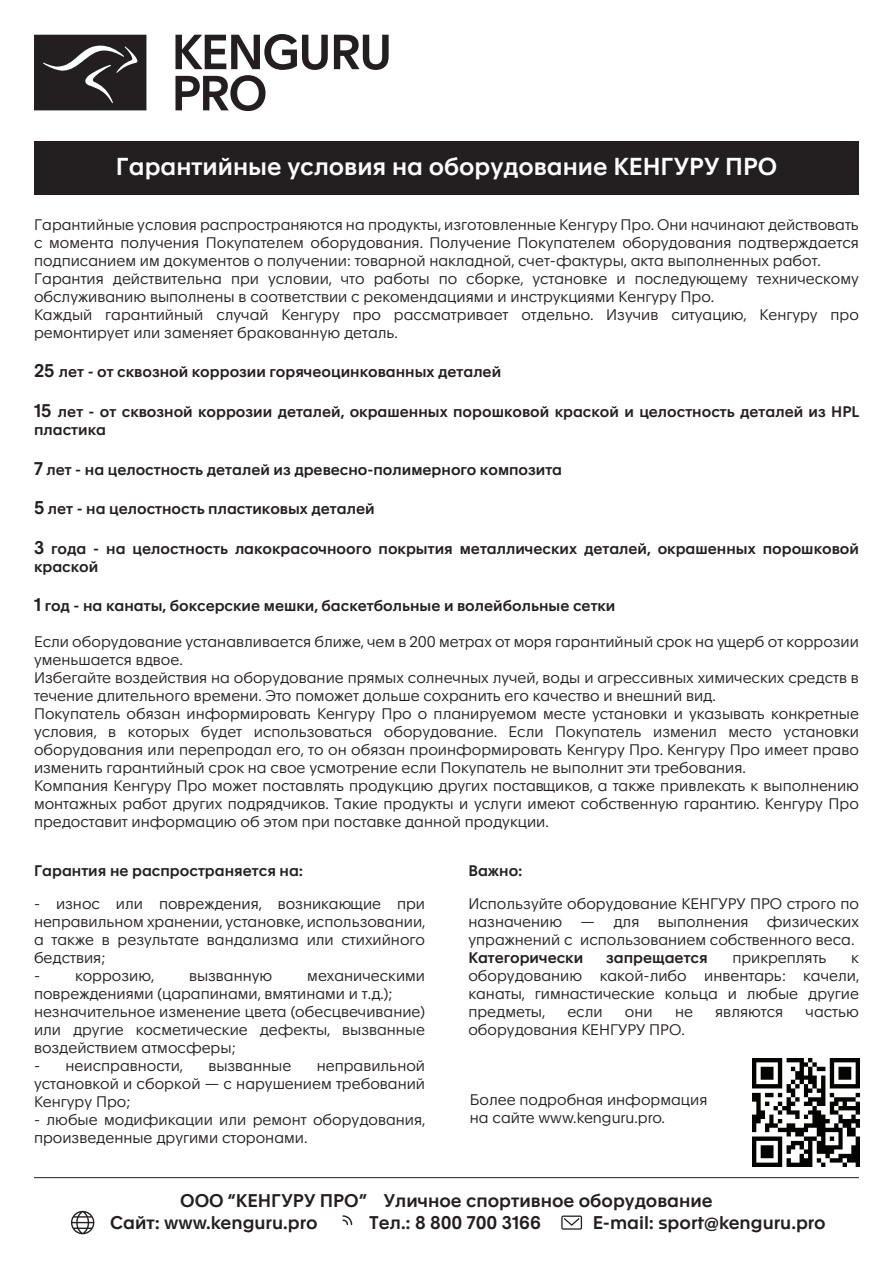
<style>
.page{position:relative;width:893px;height:1263px;background:#fff}
.page>*{position:absolute;margin:0;border:0;box-sizing:border-box;transform-origin:0 0}
.t1{font:500 24px "Apax CY";color:#fff}
.t2{font:500 18px/21.6px "Apax CY";color:#231f20}
.t3{font:300 15px/18px "Apax CY";color:#231f20}
.t4{font:500 15px/18px "Apax CY";color:#231f20}
.s1{font-size:18px}
</style>
<div class="page">
<svg style="left:175px;top:34px;width:214px;height:77px"></svg>
<svg style="left:34px;top:35px;width:112px;height:75px;background:#363233"></svg>
<div style="left:34px;top:141px;width:825px;height:53px;background:#231f20"></div>
<hr style="left:34px;top:1177px;width:825px;height:1px;background:#231f20">
<svg style="left:71px;top:1211px;width:23px;height:23px"></svg>
<svg style="left:561px;top:1215px;width:21px;height:15px"></svg>
<svg style="left:342px;top:1215px;width:10px;height:10px"></svg>
<img style="left:753px;top:1058px;width:106px;height:109px">
<h1 class="t1" style="left:116px;top:153px;width:663px">Гарантийные условия на оборудование КЕНГУРУ ПРО</h1>
<p class="t3" style="left:34px;top:215px;width:826px">Гарантийные условия распространяются на продукты, изготовленные Кенгуру Про. Они начинают действовать с момента получения Покупателем оборудования. Получение Покупателем оборудования подтверждается подписанием им документов о получении: товарной накладной, счет-фактуры, акта выполненных работ.<br>Гарантия действительна при условии, что работы по сборке, установке и последующему техническому обслуживанию выполнены в соответствии с рекомендациями и инструкциями Кенгуру Про.<br>Каждый гарантийный случай Кенгуру про рассматривает отдельно. Изучив ситуацию, Кенгуру про ремонтирует или заменяет бракованную деталь.</p>
<p class="t4" style="left:34px;top:363px;width:469px"><span class="s1">25</span> лет - от сквозной коррозии горячеоцинкованных деталей</p>
<p class="t4" style="left:34px;top:402px;width:827px"><span class="s1">15</span> лет - от сквозной коррозии деталей, окрашенных порошковой краской и целостность деталей из HPL пластика</p>
<p class="t4" style="left:34px;top:460px;width:530px"><span class="s1">7</span> лет - на целостность деталей из древесно-полимерного композита</p>
<p class="t4" style="left:34px;top:500px;width:342px"><span class="s1">5</span> лет - на целостность пластиковых деталей</p>
<p class="t4" style="left:34px;top:539px;width:826px"><span class="s1">3</span> года - на целостность лакокрасочноого покрытия металлических деталей, окрашенных порошковой краской</p>
<p class="t4" style="left:34px;top:597px;width:583px"><span class="s1">1</span> год - на канаты, боксерские мешки, баскетбольные и волейбольные сетки</p>
<p class="t3" style="left:34px;top:633px;width:826px">Если оборудование устанавливается ближе, чем в 200 метрах от моря гарантийный срок на ущерб от коррозии уменьшается вдвое.<br>Избегайте воздействия на оборудование прямых солнечных лучей, воды и агрессивных химических средств в течение длительного времени. Это поможет дольше сохранить его качество и внешний вид.<br>Покупатель обязан информировать Кенгуру Про о планируемом месте установки и указывать конкретные условия, в которых будет использоваться оборудование. Если Покупатель изменил место установки оборудования или перепродал его, то он обязан проинформировать Кенгуру Про. Кенгуру Про имеет право изменить гарантийный срок на свое усмотрение если Покупатель не выполнит эти требования.<br>Компания Кенгуру Про может поставлять продукцию других поставщиков, а также привлекать к выполнению монтажных работ других подрядчиков. Такие продукты и услуги имеют собственную гарантию. Кенгуру Про предоставит информацию об этом при поставке данной продукции.</p>
<p class="t4" style="left:468px;top:862px;width:56px">Важно:</p>
<p class="t3" style="left:468px;top:894px;width:392px;text-align:justify">Используйте оборудование КЕНГУРУ ПРО строго по назначению — для выполнения физических упражнений с использованием собственного веса.</p>
<p class="t4" style="left:468px;top:948px;width:116px">Категорически</p>
<p class="t4" style="left:606px;top:948px;width:103px">запрещается</p>
<p class="t3" style="left:732px;top:948px;width:96px">прикреплять</p>
<p class="t4" style="left:34px;top:862px;width:271px">Гарантия не распространяется на:</p>
<p class="t3" style="left:34px;top:894px;width:393px;text-align:justify">- износ или повреждения, возникающие при неправильном хранении, установке, использовании, а также в результате вандализма или стихийного бедствия;</p>
<p class="t3" style="left:34px;top:966px;width:122px">- коррозию,</p>
<p class="t3" style="left:189px;top:966px;width:85px">вызванную</p>
<p class="t3" style="left:468px;top:948px;width:392px;text-align:justify;text-indent:383px">к оборудованию какой-либо инвентарь: качели, канаты, гимнастические кольца и любые другие предметы,</p>
<p class="t3" style="left:34px;top:966px;width:393px;text-indent:273px">механическими повреждениями (царапинами, вмятинами и т.д.); незначительное изменение цвета (обесцвечивание) или другие косметические дефекты, вызванные воздействием атмосферы;</p>
<p class="t3" style="left:34px;top:1056px;width:151px">- неисправности,</p>
<p class="t3" style="left:208px;top:1056px;width:84px">вызванные</p>
<p class="t3" style="left:567px;top:1002px;width:37px">если</p>
<p class="t3" style="left:625px;top:1002px;width:29px">они</p>
<p class="t3" style="left:675px;top:1002px;width:19px">не</p>
<p class="t3" style="left:715px;top:1002px;width:70px">являются</p>
<p class="t3" style="left:806px;top:1002px;width:55px">частью</p>
<p class="t3" style="left:468px;top:1020px;width:218px">оборудования КЕНГУРУ ПРО.</p>
<p class="t3" style="left:34px;top:1056px;width:393px;text-align:justify;text-indent:283px">неправильной установкой и сборкой — с нарушением требований Кенгуру Про;</p>
<p class="t3" style="left:34px;top:1110px;width:393px">- любые модификации или ремонт оборудования, произведенные другими сторонами.</p>
<p class="t3" style="left:470px;top:1090px;width:239px">Более подробная информация на сайте www.kenguru.pro.</p>
<p class="t2" style="left:110px;top:1189px;width:604px;text-indent:70px">ООО “КЕНГУРУ ПРО” Уличное спортивное оборудование<br>Сайт: www.kenguru.pro</p>
<p class="t2" style="left:369px;top:1211px;width:173px">Тел.: 8 800 700 3166</p>
<p class="t2" style="left:593px;top:1211px;width:235px">E-mail: sport@kenguru.pro</p>
</div>
